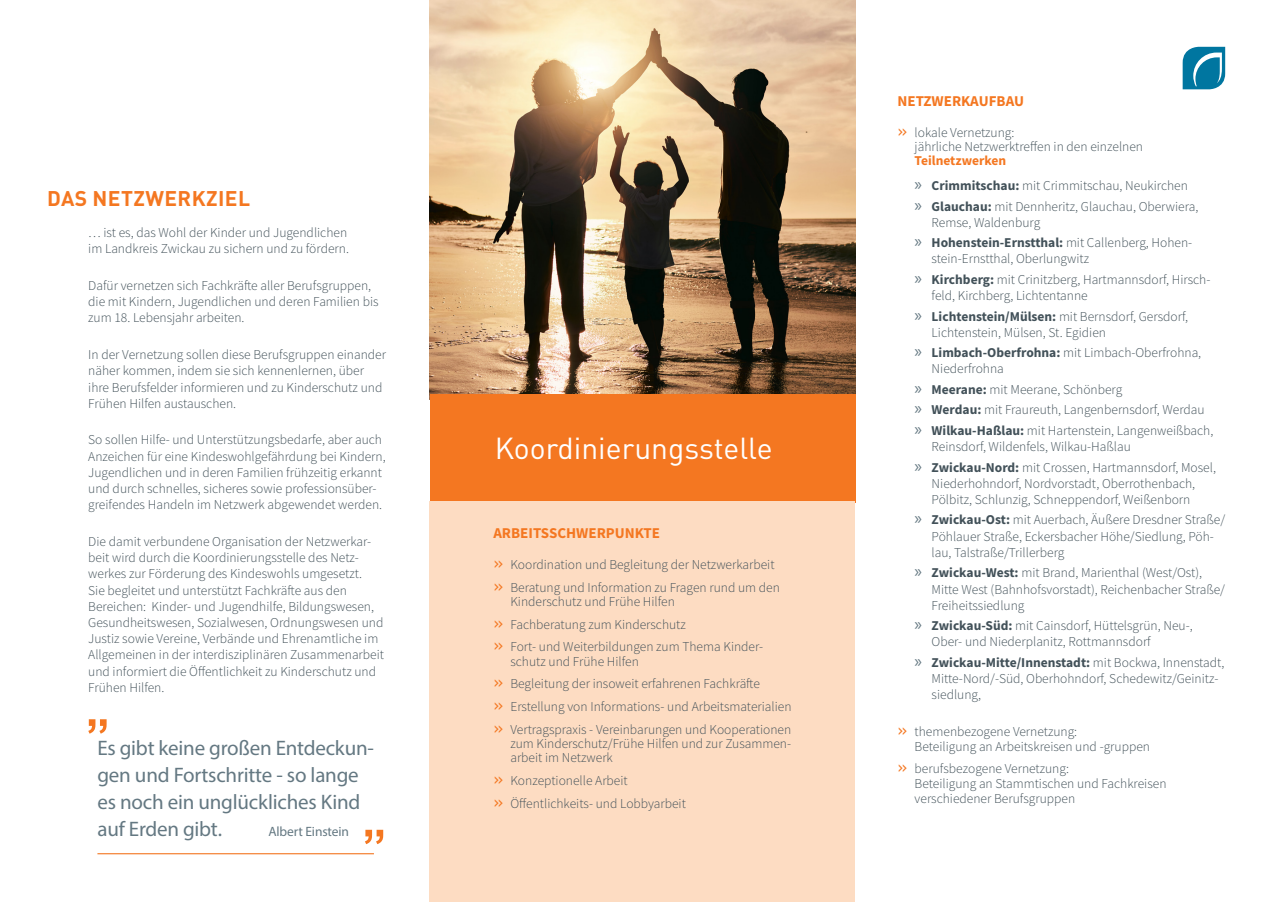
<style>
.page{position:relative;width:1272px;height:902px;background:#fff}
.page>*{position:absolute;margin:0;border:0;box-sizing:border-box;transform-origin:0 0}
.t1{font:30px "DIN Pro";color:#fff}
.t2{font:21px/27px "Myriad Pro";letter-spacing:-.01em;color:#647882}
.t3{font:700 21px "DIN Pro";letter-spacing:.02em;color:#f47721}
.Zwischenüberschrift{font:700 15px "Source Sans Pro";color:#f47721}
.Fließtext_-_grau{font:300 13.5px/16.2px "Source Sans Pro";color:#425159}
.t4{font:13.5px "Myriad Pro";letter-spacing:-.01em;color:#647882}
.s1{font-family:"DIN Pro";font-weight:400;font-size:18px;color:#f47721}
.s2{font-weight:700;color:#f47721}
.s3{font-family:"Myriad Pro";font-weight:400;font-size:18px;color:#647882}
.s4{font-weight:700}
</style>
<div class="page">
<img style="left:429px;top:0;width:426px;height:399px">
<div style="left:430px;top:394px;width:425px;height:109px;background:#f47721"></div>
<div style="left:429px;top:501px;width:426px;height:400px;background:#fddcc2"></div>
<svg style="left:365px;top:829px;width:18px;height:15px"></svg>
<svg style="left:88px;top:719px;width:19px;height:14px"></svg>
<hr style="left:97px;top:853px;width:277px;height:1px;background:#f47721">
<svg style="left:1182px;top:47px;width:43px;height:42px;background:#3090b2"></svg>
<p class="t3" style="left:47px;top:181px;width:205px">DAS NETZWERKZIEL</p>
<p class="Fließtext_-_grau" style="left:88px;top:224px;width:262px">… ist es, das Wohl der Kinder und Jugendlichen im Landkreis Zwickau zu sichern und zu fördern.</p>
<p class="Fließtext_-_grau" style="left:88px;top:277px;width:292px">Dafür vernetzen sich Fachkräfte aller Berufsgruppen, die mit Kindern, Jugendlichen und deren Familien bis zum 18. Lebensjahr arbeiten.</p>
<p class="Fließtext_-_grau" style="left:88px;top:346px;width:299px">In der Vernetzung sollen diese Berufsgruppen einander näher kommen, indem sie sich kennenlernen, über ihre Berufsfelder informieren und zu Kinderschutz und Frühen Hilfen austauschen.</p>
<p class="Fließtext_-_grau" style="left:88px;top:432px;width:299px">So sollen Hilfe- und Unterstützungsbedarfe, aber auch Anzeichen für eine Kindeswohlgefährdung bei Kindern, Jugendlichen und in deren Familien frühzeitig erkannt und durch schnelles, sicheres sowie professionsüber&shy;greifendes Handeln im Netzwerk abgewendet werden.</p>
<p class="Fließtext_-_grau" style="left:88px;top:533px;width:297px">Die damit verbundene Organisation der Netzwerkar&shy;beit wird durch die Koordinierungsstelle des Netz&shy;werkes zur Förderung des Kindeswohls umgesetzt.<br>Sie begleitet und unterstützt Fachkräfte aus den Bereichen: Kinder- und Jugendhilfe, Bildungswesen, Gesundheitswesen, Sozialwesen, Ordnungswesen und Justiz sowie Vereine, Verbände und Ehrenamtliche im Allgemeinen in der interdisziplinären Zusammenarbeit und informiert die Öffentlichkeit zu Kinderschutz und Frühen Hilfen.</p>
<p class="t2" style="left:97px;top:734px;width:278px">Es gibt keine großen Entdeckun&shy;gen und Fortschritte - so lange es noch ein unglückliches Kind auf Erden gibt.</p>
<p class="t4" style="left:268px;top:823px;width:82px">Albert Einstein</p>
<p class="t1" style="left:495px;top:425px;width:279px">Koordinierungsstelle</p>
<p class="Zwischenüberschrift" style="left:493px;top:522px;width:168px">ARBEITSSCHWERPUNKTE</p>
<p class="Fließtext_-_grau" style="left:493px;top:556px;width:283px"><span class="s1">»</span> Koordination und Begleitung der Netzwerkarbeit</p>
<p class="Fließtext_-_grau" style="left:510px;top:580px;width:271px;line-height:14.2px;text-indent:-17px"><span class="s1">»</span> Beratung und Information zu Fragen rund um den<br>Kinderschutz und Frühe Hilfen</p>
<p class="Fließtext_-_grau" style="left:493px;top:616px;width:194px"><span class="s1">»</span> Fachberatung zum Kinderschutz</p>
<p class="Fließtext_-_grau" style="left:510px;top:639px;width:254px;line-height:14.2px;text-indent:-17px"><span class="s1">»</span> Fort- und Weiterbildungen zum Thema Kinder&shy;schutz und Frühe Hilfen</p>
<p class="Fließtext_-_grau" style="left:493px;top:675px;width:268px"><span class="s1">»</span> Begleitung der insoweit erfahrenen Fachkräfte</p>
<p class="Fließtext_-_grau" style="left:493px;top:698px;width:300px"><span class="s1">»</span> Erstellung von Informations- und Arbeitsmaterialien</p>
<p class="Fließtext_-_grau" style="left:510px;top:722px;width:282px;line-height:14.2px;text-align:justify;text-indent:-17px"><span class="s1">»</span> Vertragspraxis - Vereinbarungen und Kooperationen zum Kinderschutz/Frühe Hilfen und zur Zusammen&shy;arbeit im Netzwerk</p>
<p class="Fließtext_-_grau" style="left:493px;top:772px;width:136px"><span class="s1">»</span> Konzeptionelle Arbeit</p>
<p class="Fließtext_-_grau" style="left:493px;top:795px;width:194px"><span class="s1">»</span> Öffentlichkeits- und Lobbyarbeit</p>
<p class="Zwischenüberschrift" style="left:897px;top:90px;width:128px">NETZWERKAUFBAU</p>
<p class="Fließtext_-_grau" style="left:914px;top:125px;width:230px;line-height:14.2px;text-indent:-17px"><span class="s1">»</span> lokale Vernetzung:<br>jährliche Netzwerktreffen in den einzelnen<br><span class="s2">Teilnetzwerken</span></p>
<p class="Fließtext_-_grau" style="left:914px;top:177px;width:275px"><span class="s3">»</span> <span class="s4">Crimmitschau:</span> mit Crimmitschau, Neukirchen</p>
<p class="Fließtext_-_grau" style="left:931px;top:198px;width:268px;text-indent:-17px"><span class="s3">»</span> <span class="s4">Glauchau:</span> mit Dennheritz, Glauchau, Oberwiera,<br>Remse, Waldenburg</p>
<p class="Fließtext_-_grau" style="left:931px;top:235px;width:262px;text-indent:-17px"><span class="s3">»</span> <span class="s4">Hohenstein-Ernstthal:</span> mit Callenberg, Hohen&shy;stein-Ernstthal, Oberlungwitz</p>
<p class="Fließtext_-_grau" style="left:931px;top:271px;width:280px;text-indent:-17px"><span class="s3">»</span> <span class="s4">Kirchberg:</span> mit Crinitzberg, Hartmannsdorf, Hirsch&shy;feld, Kirchberg, Lichtentanne</p>
<p class="Fließtext_-_grau" style="left:931px;top:308px;width:258px;text-indent:-17px"><span class="s3">»</span> <span class="s4">Lichtenstein/Mülsen:</span> mit Bernsdorf, Gersdorf,<br>Lichtenstein, Mülsen, St. Egidien</p>
<p class="Fließtext_-_grau" style="left:931px;top:344px;width:271px;text-indent:-17px"><span class="s3">»</span> <span class="s4">Limbach-Oberfrohna:</span> mit Limbach-Oberfrohna,<br>Niederfrohna</p>
<p class="Fließtext_-_grau" style="left:914px;top:381px;width:209px"><span class="s3">»</span> <span class="s4">Meerane:</span> mit Meerane, Schönberg</p>
<p class="Fließtext_-_grau" style="left:914px;top:402px;width:291px"><span class="s3">»</span> <span class="s4">Werdau:</span> mit Fraureuth, Langenbernsdorf, Werdau</p>
<p class="Fließtext_-_grau" style="left:931px;top:422px;width:283px;text-indent:-17px"><span class="s3">»</span> <span class="s4">Wilkau-Haßlau:</span> mit Hartenstein, Langenweißbach,<br>Reinsdorf, Wildenfels, Wilkau-Haßlau</p>
<p class="Fließtext_-_grau" style="left:931px;top:459px;width:286px;text-indent:-17px"><span class="s3">»</span> <span class="s4">Zwickau-Nord:</span> mit Crossen, Hartmannsdorf, Mosel,<br>Niederhohndorf, Nordvorstadt, Oberrothenbach,<br>Pölbitz, Schlunzig, Schneppendorf, Weißenborn</p>
<p class="Fließtext_-_grau" style="left:931px;top:512px;width:295px;text-indent:-17px"><span class="s3">»</span> <span class="s4">Zwickau-Ost:</span> mit Auerbach, Äußere Dresdner Straße/<br>Pöhlauer Straße, Eckersbacher Höhe/Siedlung, Pöh&shy;lau, Talstraße/Trillerberg</p>
<p class="Fließtext_-_grau" style="left:931px;top:564px;width:295px;text-indent:-17px"><span class="s3">»</span> <span class="s4">Zwickau-West:</span> mit Brand, Marienthal (West/Ost),<br>Mitte West (Bahnhofsvorstadt), Reichenbacher Straße/<br>Freiheitssiedlung</p>
<p class="Fließtext_-_grau" style="left:931px;top:617px;width:262px;text-indent:-17px"><span class="s3">»</span> <span class="s4">Zwickau-Süd:</span> mit Cainsdorf, Hüttelsgrün, Neu-,<br>Ober- und Niederplanitz, Rottmannsdorf</p>
<p class="Fließtext_-_grau" style="left:931px;top:654px;width:294px;text-indent:-17px"><span class="s3">»</span> <span class="s4">Zwickau-Mitte/Innenstadt:</span> mit Bockwa, Innenstadt,<br>Mitte-Nord/-Süd, Oberhohndorf, Schedewitz/Geinitz&shy;siedlung,</p>
<p class="Fließtext_-_grau" style="left:914px;top:724px;width:237px;line-height:14.2px;text-indent:-17px"><span class="s1">»</span> themenbezogene Vernetzung:<br>Beteiligung an Arbeitskreisen und -gruppen</p>
<p class="Fließtext_-_grau" style="left:914px;top:761px;width:253px;line-height:14.7px;text-indent:-17px"><span class="s1">»</span> berufsbezogene Vernetzung:<br>Beteiligung an Stammtischen und Fachkreisen verschiedener Berufsgruppen</p>
</div>
